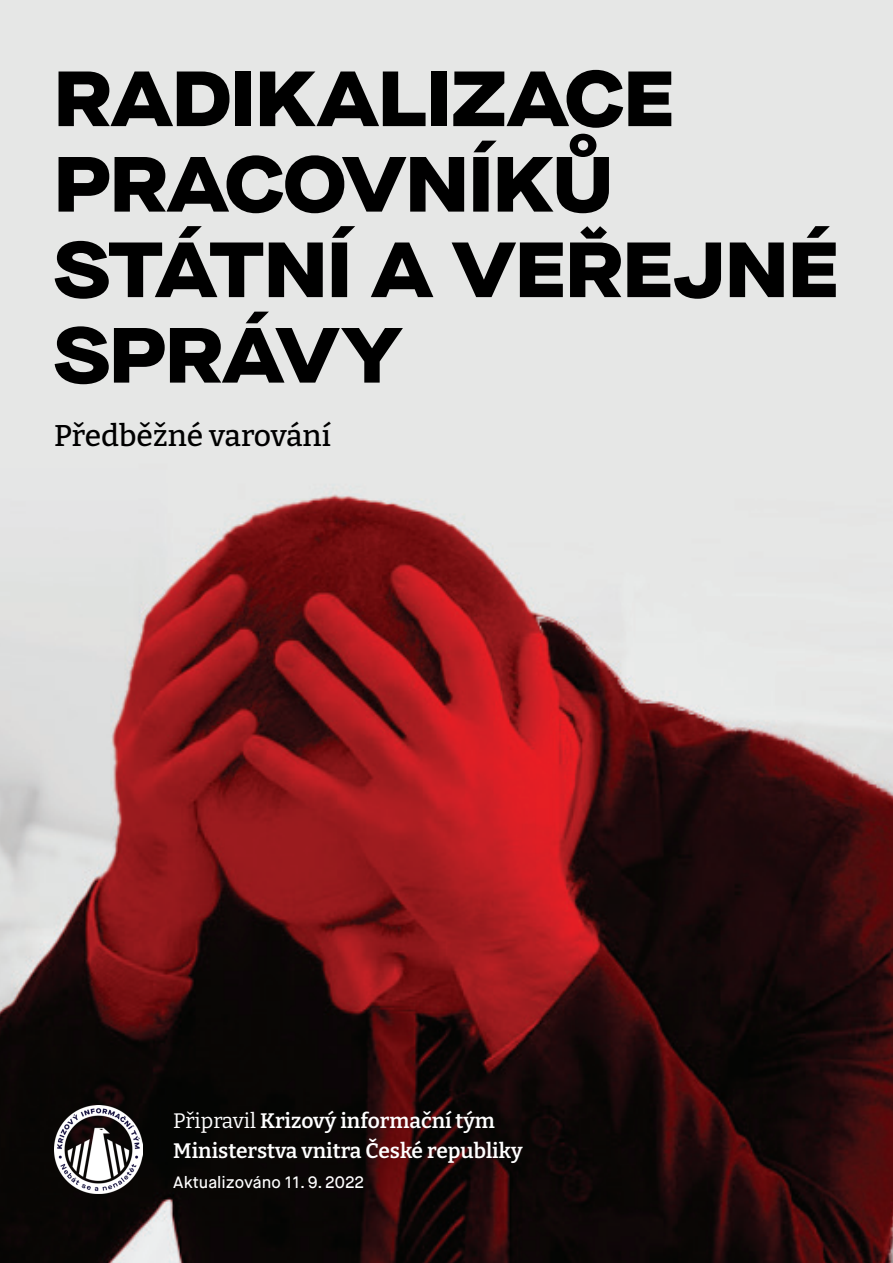
<style>
.page{position:relative;width:893px;height:1263px;background:#fff}
.page>*{position:absolute;margin:0;border:0;box-sizing:border-box;transform-origin:0 0}
.t1{font:900 expanded 78px/85.5px "Maison Neue";color:#000}
.t2{font:500 30px "Bitter";color:#000}
.t3{font:600 21px/30px "Bitter";color:#fff}
.t4{font:500 16.5px "Maison Neue";color:#fff}
.s1{font-weight:400}
</style>
<div class="page">
<img style="left:0;top:0;width:893px;height:1263px">
<img style="left:54px;top:1105px;width:88px;height:88px">
<h1 class="t1" style="left:54px;top:54px;width:786px">RADIKALIZACE<br>PRACOVNÍKŮ<br>STÁTNÍ A VEŘEJNÉ<br>SPRÁVY</h1>
<h2 class="t2" style="left:54px;top:417px;width:278px">Předběžné varování</h2>
<p class="t3" style="left:173px;top:1105px;width:351px"><span class="s1">Připravil</span> Krizový informační tým<br>Ministerstva vnitra České republiky</p>
<p class="t4" style="left:173px;top:1171px;width:192px">Aktualizováno 11. 9. 2022</p>
</div>
